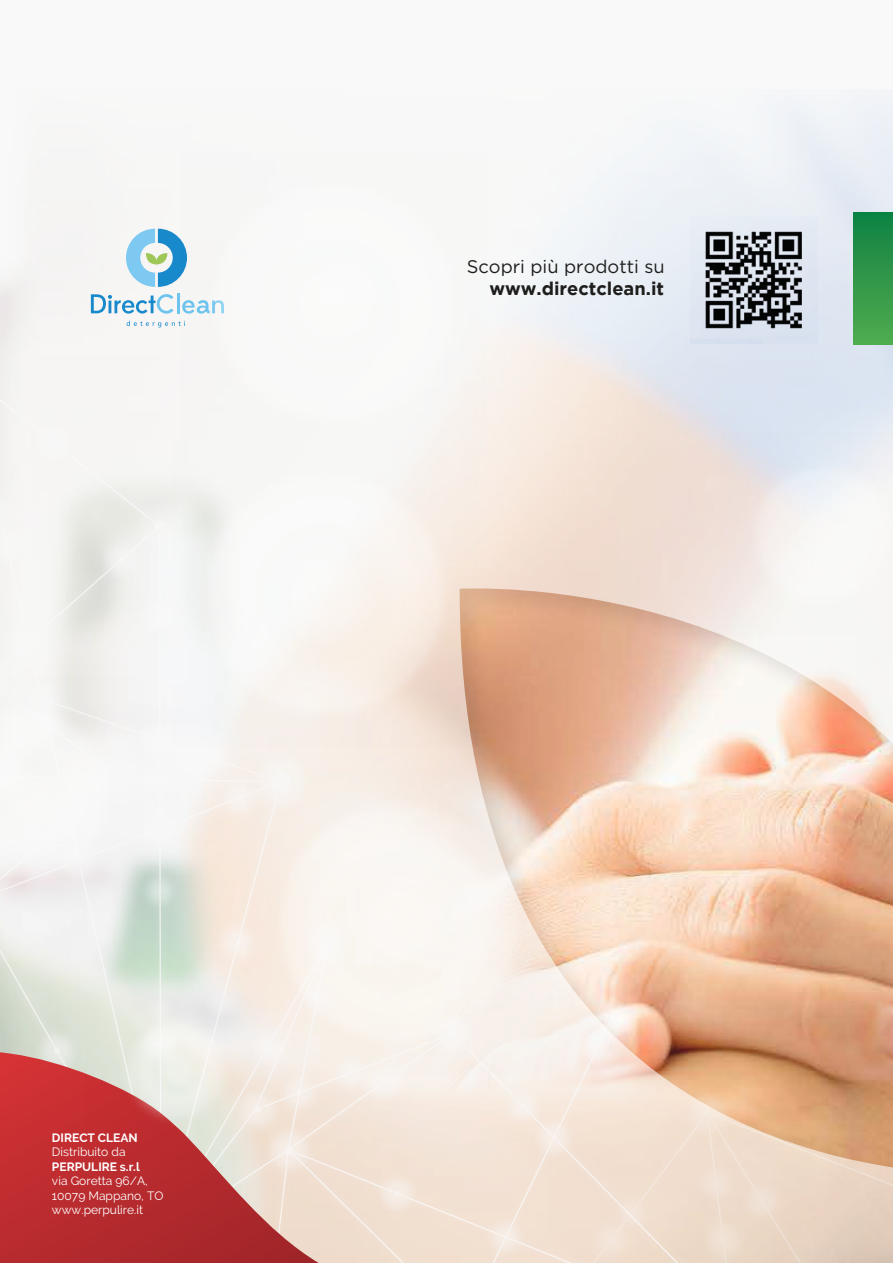
<style>
.page{position:relative;width:893px;height:1263px;background:#fff}
.page>*{position:absolute;margin:0;border:0;box-sizing:border-box;transform-origin:0 0}
.t1{font:18.3px "Gotham";color:#1e1e1c}
.t2{font:700 18.3px "Gotham";color:#1e1e1c}
.t3{font:12px/14.4px "Raleway";color:#fff}
.t4{font:700 12px "Raleway";color:#fff}
</style>
<div class="page">
<svg style="left:319px;top:1129px;width:574px;height:134px;background:#eedaca"></svg>
<svg style="left:0;top:1129px;width:319px;height:134px;background:#c15050"></svg>
<img style="left:0;top:89px;width:893px;height:1040px">
<img style="left:858px;top:635px;width:35px;height:197px">
<img style="left:172px;top:441px;width:306px;height:306px">
<img style="left:0;top:675px;width:141px;height:236px">
<img style="left:180px;top:150px;width:306px;height:306px">
<img style="left:85px;top:976px;width:184px;height:184px">
<img style="left:246px;top:769px;width:306px;height:306px">
<img style="left:722px;top:433px;width:171px;height:202px">
<div style="left:853px;top:213px;width:40px;height:131px;background:linear-gradient(to bottom,#0f8243,#51ac4f)"></div>
<h1 class="t1" style="left:467px;top:257px;width:199px">Scopri più prodotti su</h1>
<h1 class="t2" style="left:489px;top:278px;width:176px">www.directclean.it</h1>
<p class="t4" style="left:52px;top:1130px;width:87px">DIRECT CLEAN</p>
<p class="t3" style="left:52px;top:1145px;width:75px">Distribuito da</p>
<p class="t4" style="left:52px;top:1159px;width:89px">PERPULIRE s.r.l</p>
<p class="t3" style="left:52px;top:1173px;width:113px">via Goretta 96/A,<br>10079 Mappano, TO www.perpulire.it</p>
</div>
